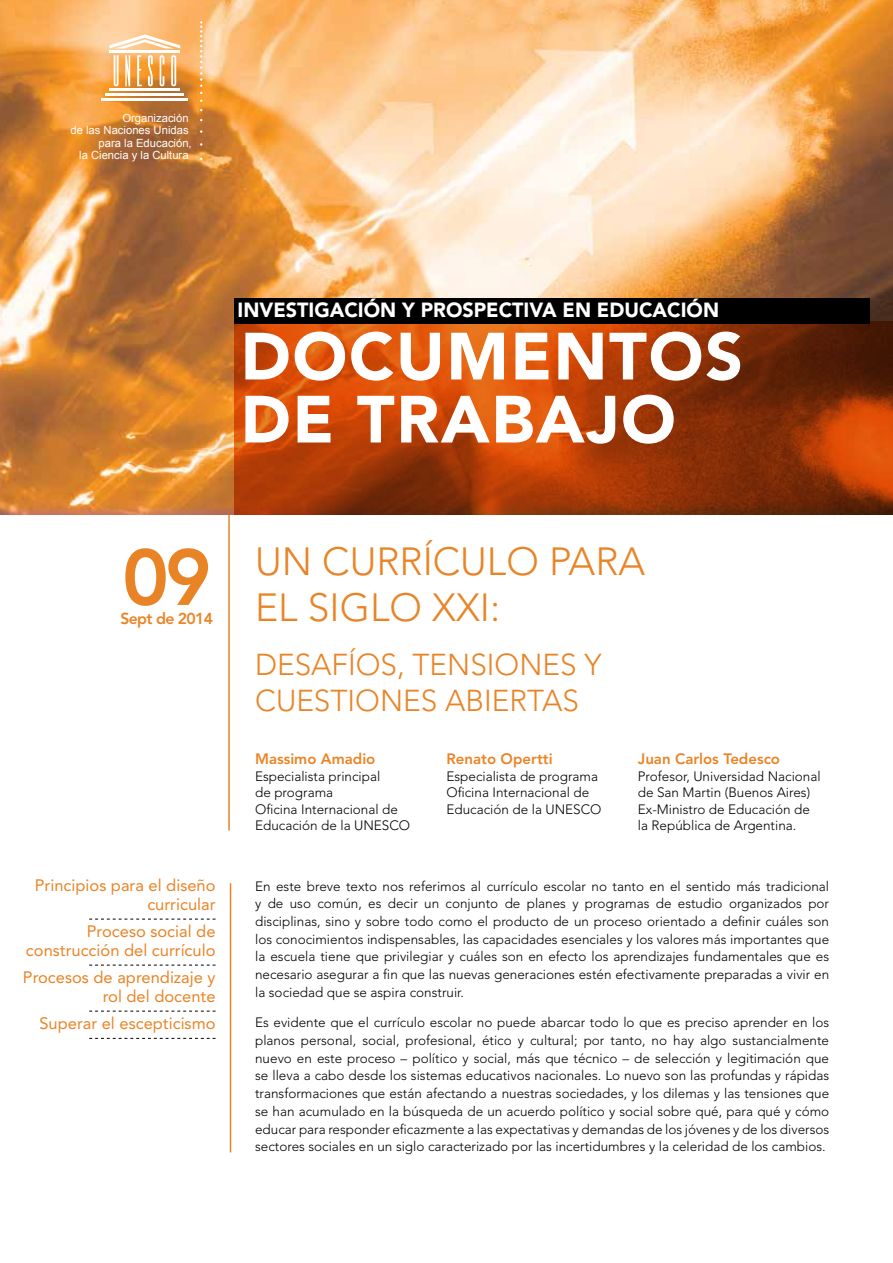
<style>
.page{position:relative;width:893px;height:1263px;background:#fff}
.page>*{position:absolute;margin:0;border:0;box-sizing:border-box;transform-origin:0 0}
.t1{font:800 78.75px "Avenir LT Std";color:#e98426}
.t2{font:900 66px/63px "Avenir LT Std";letter-spacing:.025em;color:#fff}
.t3{font:300 39px/46.8px "Avenir LT Std";color:#e98426}
.t4{font:300 30px/36px "Avenir LT Std";color:#e98426}
.t5{font:900 20.4px "Avenir LT Std";color:#fff}
.t6{font:16.5px/18.8px "Avenir LT Std";color:#e98426;text-align:right}
.t7{font:800 15.75px "Avenir LT Std";letter-spacing:-.04em;color:#e98426}
.t8{font:800 15px "Avenir LT Std";color:#e98426}
.t9{font:300 13.5px/17.7px "Avenir LT Std";color:#000}
.t10{font:11.25px/12.3px "Arial";color:#fff;text-align:right}
</style>
<div class="page">
<img style="left:0;top:0;width:893px;height:514px">
<svg style="left:234px;top:321px;width:659px;height:193px;background:#aa3d08"></svg>
<div style="left:234px;top:298px;width:635px;height:26px;background:#000"></div>
<hr style="left:228px;top:514px;width:2px;height:316px;background:#e98426">
<svg style="left:200px;top:21px;width:2px;height:73px"></svg>
<hr style="left:109px;top:88px;width:71px;height:3px;background:#fff">
<hr style="left:105px;top:93px;width:79px;height:3px;background:#fff">
<hr style="left:102px;top:98px;width:86px;height:3px;background:#fff">
<hr style="left:109px;top:50px;width:71px;height:3px;background:#fff">
<svg style="left:109px;top:34px;width:71px;height:15px"></svg>
<svg style="left:114px;top:55px;width:5px;height:31px"></svg>
<svg style="left:125px;top:55px;width:5px;height:31px"></svg>
<svg style="left:137px;top:55px;width:5px;height:31px"></svg>
<svg style="left:160px;top:55px;width:4px;height:31px"></svg>
<svg style="left:171px;top:55px;width:5px;height:31px"></svg>
<svg style="left:148px;top:55px;width:5px;height:31px"></svg>
<svg style="left:89px;top:919px;width:127px;height:1px"></svg>
<svg style="left:89px;top:965px;width:127px;height:1px"></svg>
<svg style="left:89px;top:1011px;width:127px;height:1px"></svg>
<svg style="left:89px;top:1038px;width:127px;height:1px"></svg>
<hr style="left:230px;top:883px;width:1px;height:269px;background:#e98426">
<p class="t10" style="left:70px;top:112px;width:123px">Organización<br>de las Naciones Unidas para la Educación,<br>la Ciencia y la Cultura</p>
<h3 class="t5" style="left:238px;top:298px;width:483px">INVESTIGACIÓN Y PROSPECTIVA EN EDUCACIÓN</h3>
<h2 class="t2" style="left:241px;top:325px;width:504px">DOCUMENTOS<br>DE TRABAJO</h2>
<h1 class="t1" style="left:122px;top:531px;width:91px">09</h1>
<p class="t7" style="left:120px;top:609px;width:94px">Sept de 2014</p>
<p class="t6" style="left:35px;top:876px;width:182px">Principios para el diseño curricular</p>
<p class="t6" style="left:26px;top:922px;width:191px">Proceso social de construcción del currículo</p>
<p class="t6" style="left:23px;top:968px;width:194px">Procesos de aprendizaje y rol del docente</p>
<p class="t6" style="left:39px;top:1014px;width:178px">Superar el escepticismo</p>
<h3 class="t3" style="left:255px;top:538px;width:392px">UN CURRÍCULO PARA<br>EL SIGLO XXI:</h3>
<h3 class="t4" style="left:255px;top:647px;width:348px">DESAFÍOS, TENSIONES Y<br>CUESTIONES ABIERTAS</h3>
<p class="t8" style="left:255px;top:750px;width:122px">Massimo Amadio</p>
<p class="t9" style="left:255px;top:768px;width:157px;line-height:16.5px">Especialista principal<br>de programa<br>Oficina Internacional de<br>Educación de la UNESCO</p>
<p class="t8" style="left:446px;top:750px;width:108px">Renato Opertti</p>
<p class="t9" style="left:446px;top:768px;width:157px;line-height:16.5px">Especialista de programa<br>Oficina Internacional de<br>Educación de la UNESCO</p>
<p class="t8" style="left:638px;top:750px;width:144px">Juan Carlos Tedesco</p>
<p class="t9" style="left:638px;top:768px;width:184px;line-height:16.5px">Profesor, Universidad Nacional de San Martin (Buenos Aires)<br>Ex-Ministro de Educación de la República de Argentina.</p>
<p class="t9" style="left:255px;top:877px;width:576px;text-align:justify">En este breve texto nos referimos al currículo escolar no tanto en el sentido más tradicional y de uso común, es decir un conjunto de planes y programas de estudio organizados por disciplinas, sino y sobre todo como el producto de un proceso orientado a definir cuáles son los conocimientos indispensables, las capacidades esenciales y los valores más importantes que la escuela tiene que privilegiar y cuáles son en efecto los aprendizajes fundamentales que es necesario asegurar a fin que las nuevas generaciones estén efectivamente preparadas a vivir en la sociedad que se aspira construir.</p>
<p class="t9" style="left:255px;top:1014px;width:576px;text-align:justify">Es evidente que el currículo escolar no puede abarcar todo lo que es preciso aprender en los planos personal, social, profesional, ético y cultural; por tanto, no hay algo sustancialmente nuevo en este proceso – político y social, más que técnico – de selección y legitimación que se lleva a cabo desde los sistemas educativos nacionales. Lo nuevo son las profundas y rápidas transformaciones que están afectando a nuestras sociedades, y los dilemas y las tensiones que se han acumulado en la búsqueda de un acuerdo político y social sobre qué, para qué y cómo educar para responder eficazmente a las expectativas y demandas de los jóvenes y de los diversos sectores sociales en un siglo caracterizado por las incertidumbres y la celeridad de los cambios.</p>
</div>
